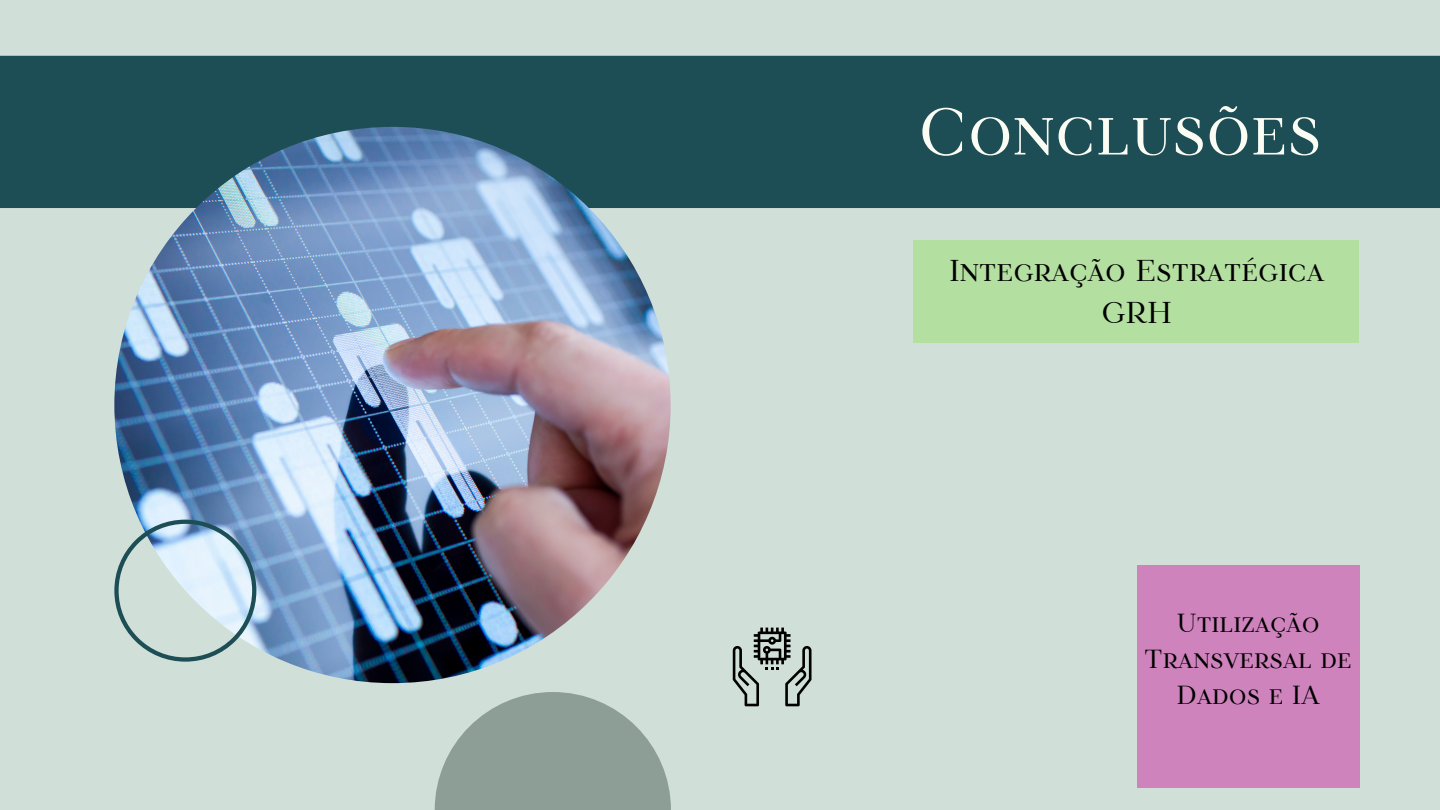
<style>
.page{position:relative;width:1440px;height:810px;background:#d0dfd8}
.page>*{position:absolute;margin:0;border:0;box-sizing:border-box;transform-origin:0 0}
.t1{font:65px "TT Tsars A";color:#fbfdf4}
.t2{font:30px/42px "TT Tsars A";color:#000;text-align:center}
.t3{font:26px/36px "TT Tsars A";color:#000;text-align:center}
</style>
<div class="page">
<div style="left:0;top:56px;width:1440px;height:152px;background:#1d4e55"></div>
<img style="left:114px;top:127px;width:557px;height:556px;border-radius:50%">
<svg style="left:435px;top:692px;width:236px;height:118px"></svg>
<svg style="left:114px;top:520px;width:142px;height:142px"></svg>
<div style="left:914px;top:240px;width:445px;height:103px;background:#b3dfa0"></div>
<div style="left:1137px;top:565px;width:223px;height:223px;background:#cf83bc"></div>
<svg style="left:733px;top:628px;width:79px;height:78px"></svg>
<h1 class="t1" style="left:918px;top:96px;width:405px">Conclusões</h1>
<p class="t2" style="left:949px;top:249px;width:377px">Integração Estratégica<br>GRH</p>
<p class="t3" style="left:1144px;top:604px;width:209px">Utilização<br>Transversal de<br>Dados e IA</p>
</div>
